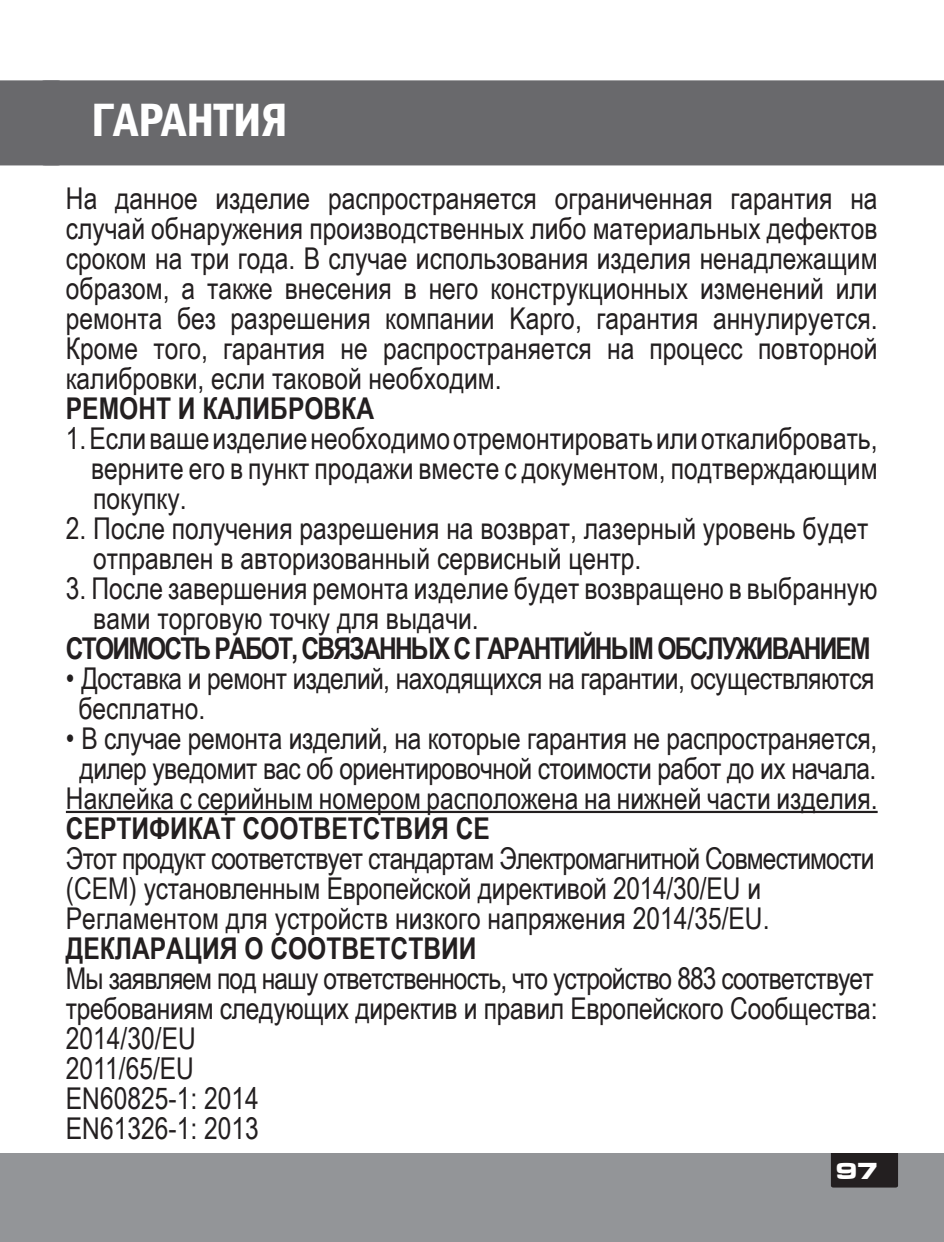
<style>
.page{position:relative;width:944px;height:1242px;background:#fff}
.page>*{position:absolute;margin:0;border:0;box-sizing:border-box;transform-origin:0 0}
.t1{font:600 condensed 48px "Franklin Gothic";color:#fff}
.t2{font:30px/30px "Arial Narrow";color:#231f20}
.t3{font:30px/30px "Arial Narrow";letter-spacing:-.02em;color:#231f20}
.t4{font:700 30px "Arial Narrow";color:#231f20}
.t5{font:700 30px "Arial Narrow";letter-spacing:-.06em;color:#231f20}
.t6{font:24px "Microgramma D Bold Exte";color:#fff}
</style>
<div class="page">
<div style="left:0;top:1153px;width:944px;height:89px;background:#939598"></div>
<div style="left:831px;top:1153px;width:67px;height:34px;background:#231f20"></div>
<div style="left:0;top:80px;width:35px;height:85px;background:#69696c"></div>
<div style="left:35px;top:80px;width:909px;height:85px;background:#69696c"></div>
<hr style="left:66px;top:811px;width:812px;height:2px;background:#231f20">
<h1 class="t1" style="left:91px;top:88px;width:198px">ГАРАНТИЯ</h1>
<p class="t2" style="left:66px;top:182px;width:813px;text-align:justify">На данное изделие распространяется ограниченная гарантия на случай обнаружения производственных либо материальных дефектов сроком на три года. В случае использования изделия ненадлежащим образом, а также внесения в него конструкционных изменений или ремонта без разрешения компании Kapro, гарантия аннулируется.<br>Кроме того, гарантия не распространяется на процесс повторной калибровки, если таковой необходим.</p>
<p class="t4" style="left:66px;top:385px;width:310px">РЕМОНТ И КАЛИБРОВКА</p>
<p class="t2" style="left:91px;top:422px;width:788px;text-align:justify;text-indent:-25px">1. Если ваше изделие необходимо отремонтировать или откалибровать, верните его в пункт продажи вместе с документом, подтверждающим покупку.</p>
<p class="t2" style="left:93px;top:512px;width:776px;text-indent:-27px">2. После получения разрешения на возврат, лазерный уровень будет отправлен в авторизованный сервисный центр.</p>
<p class="t2" style="left:93px;top:572px;width:786px;text-indent:-27px">3. После завершения ремонта изделие будет возвращено в выбранную вами торговую точку для выдачи.</p>
<p class="t5" style="left:66px;top:625px;width:806px">СТОИМОСТЬ РАБОТ, СВЯЗАННЫХ С ГАРАНТИЙНЫМ ОБСЛУЖИВАНИЕМ</p>
<p class="t3" style="left:78px;top:662px;width:798px;text-indent:-12px">• Доставка и ремонт изделий, находящихся на гарантии, осуществляются бесплатно.</p>
<p class="t2" style="left:66px;top:722px;width:813px;text-align:center">• В случае ремонта изделий, на которые гарантия не распространяется, дилер уведомит вас об ориентировочной стоимости работ до их начала.<br>Наклейка с серийным номером расположена на нижней части изделия.</p>
<p class="t4" style="left:66px;top:805px;width:425px">СЕРТИФИКАТ СООТВЕТСТВИЯ СЕ</p>
<p class="t2" style="left:66px;top:842px;width:810px">Этот продукт соответствует стандартам Электромагнитной Совместимости (CEM) установленным Европейской директивой 2014/30/EU и<br>Регламентом для устройств низкого напряжения 2014/35/EU.</p>
<p class="t4" style="left:66px;top:925px;width:412px">ДЕКЛАРАЦИЯ О СООТВЕТСТВИИ</p>
<p class="t2" style="left:66px;top:962px;width:813px">Мы заявляем под нашу ответственность, что устройство 883 соответствует требованиям следующих директив и правил Европейского Сообщества:<br>2014/30/EU<br>2011/65/EU<br>EN60825-1: 2014<br>EN61326-1: 2013</p>
<p class="t6" style="left:836px;top:1155px;width:44px">97</p>
</div>
